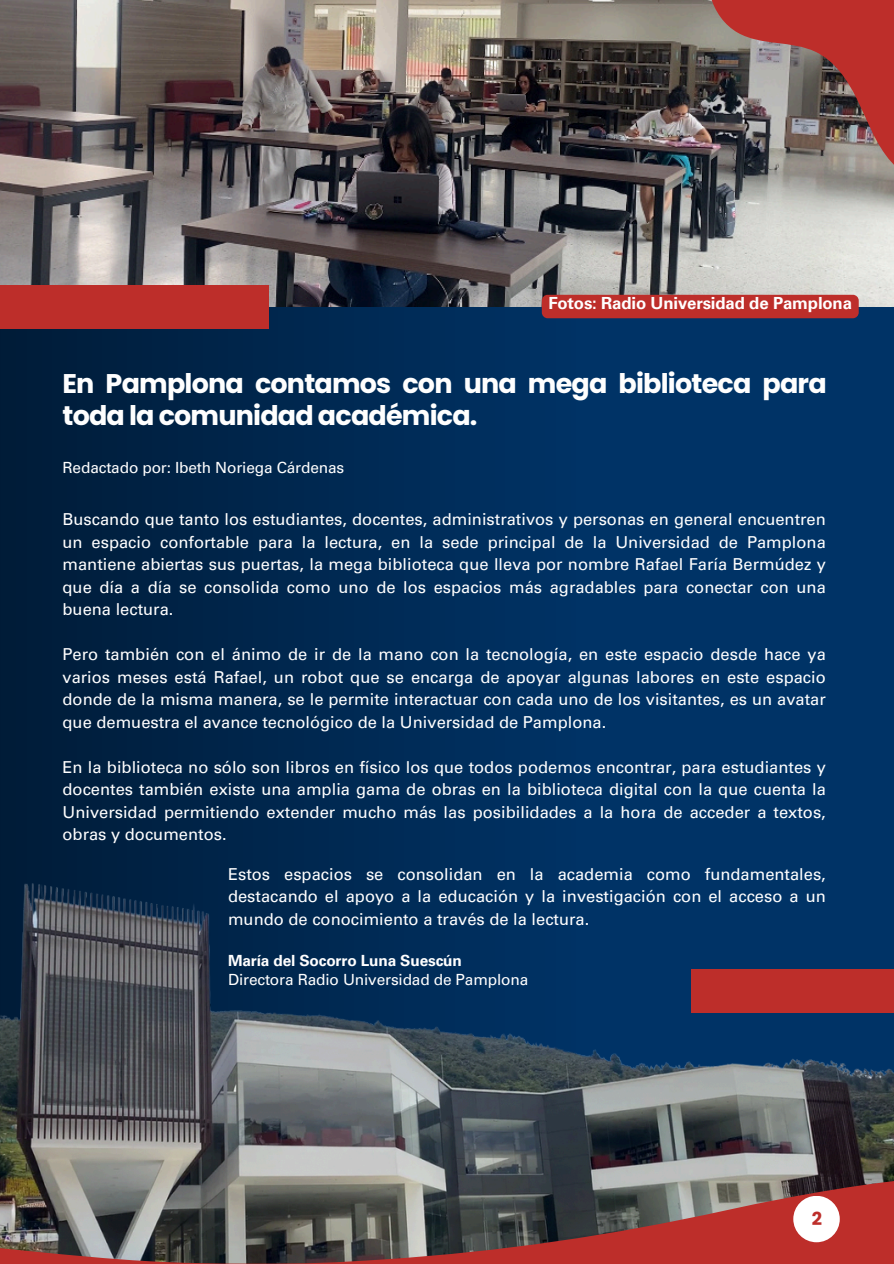
<style>
.page{position:relative;width:894px;height:1264px;background:#fff}
.page>*{position:absolute;margin:0;border:0;box-sizing:border-box;transform-origin:0 0}
.t1{font:700 27px/31.5px "Poppins";letter-spacing:-.03em;color:#fefefe}
.t2{font:700 18px "Poppins";color:#bd2e2a}
.t3{font:700 16.8px "Univers LT Pro 65";letter-spacing:-.01em;color:#fff}
.t4{font:16.5px/22.5px "Univers LT Pro 55 Roman";color:#fff;text-align:justify}
.t5{font:15.45px "Univers LT Pro 55 Roman";letter-spacing:-.01em;color:#fff}
.t6{font:700 15.45px "Univers LT Pro 65";letter-spacing:-.01em;color:#fff}
</style>
<div class="page">
<div style="left:0;top:0;width:893px;height:1263px;background:#036"></div>
<div style="left:0;top:0;width:575px;height:1263px;background:linear-gradient(to right,#011c37,#003265)"></div>
<img style="left:0;top:0;width:893px;height:307px">
<img style="left:0;top:882px;width:893px;height:295px">
<svg style="left:0;top:1177px;width:893px;height:86px"></svg>
<div style="left:793px;top:1195px;width:46px;height:47px;background:#fff;border-radius:50%"></div>
<svg style="left:583px;top:0;width:310px;height:306px"></svg>
<div style="left:0;top:285px;width:268px;height:43px;background:#bd2e2a"></div>
<div style="left:541px;top:295px;width:317px;height:23px;background:#bd2e2a;border-radius:6px"></div>
<div style="left:691px;top:969px;width:202px;height:44px;background:#bd2e2a"></div>
<p class="t3" style="left:548px;top:297px;width:305px">Fotos: Radio Universidad de Pamplona</p>
<p class="t1" style="left:62px;top:368px;width:765px">En Pamplona contamos con una mega biblioteca para toda la comunidad académica.</p>
<h1 class="t5" style="left:62px;top:461px;width:283px">Redactado por: Ibeth Noriega Cárdenas</h1>
<p class="t4" style="left:62px;top:510px;width:764px">Buscando que tanto los estudiantes, docentes, administrativos y personas en general encuentren un espacio confortable para la lectura, en la sede principal de la Universidad de Pamplona mantiene abiertas sus puertas, la mega biblioteca que lleva por nombre Rafael Faría Bermúdez y que día a día se consolida como uno de los espacios más agradables para conectar con una buena lectura.</p>
<p class="t4" style="left:62px;top:645px;width:764px">Pero también con el ánimo de ir de la mano con la tecnología, en este espacio desde hace ya varios meses está Rafael, un robot que se encarga de apoyar algunas labores en este espacio donde de la misma manera, se le permite interactuar con cada uno de los visitantes, es un avatar que demuestra el avance tecnológico de la Universidad de Pamplona.</p>
<p class="t4" style="left:62px;top:758px;width:764px">En la biblioteca no sólo son libros en físico los que todos podemos encontrar, para estudiantes y docentes también existe una amplia gama de obras en la biblioteca digital con la que cuenta la Universidad permitiendo extender mucho más las posibilidades a la hora de acceder a textos, obras y documentos.</p>
<p class="t4" style="left:228px;top:864px;width:599px">Estos espacios se consolidan en la academia como fundamentales, destacando el apoyo a la educación y la investigación con el acceso a un mundo de conocimiento a través de la lectura.</p>
<p class="t6" style="left:228px;top:955px;width:235px">María del Socorro Luna Suescún</p>
<p class="t5" style="left:228px;top:974px;width:301px">Directora Radio Universidad de Pamplona</p>
<h2 class="t2" style="left:811px;top:1206px;width:12px">2</h2>
</div>
